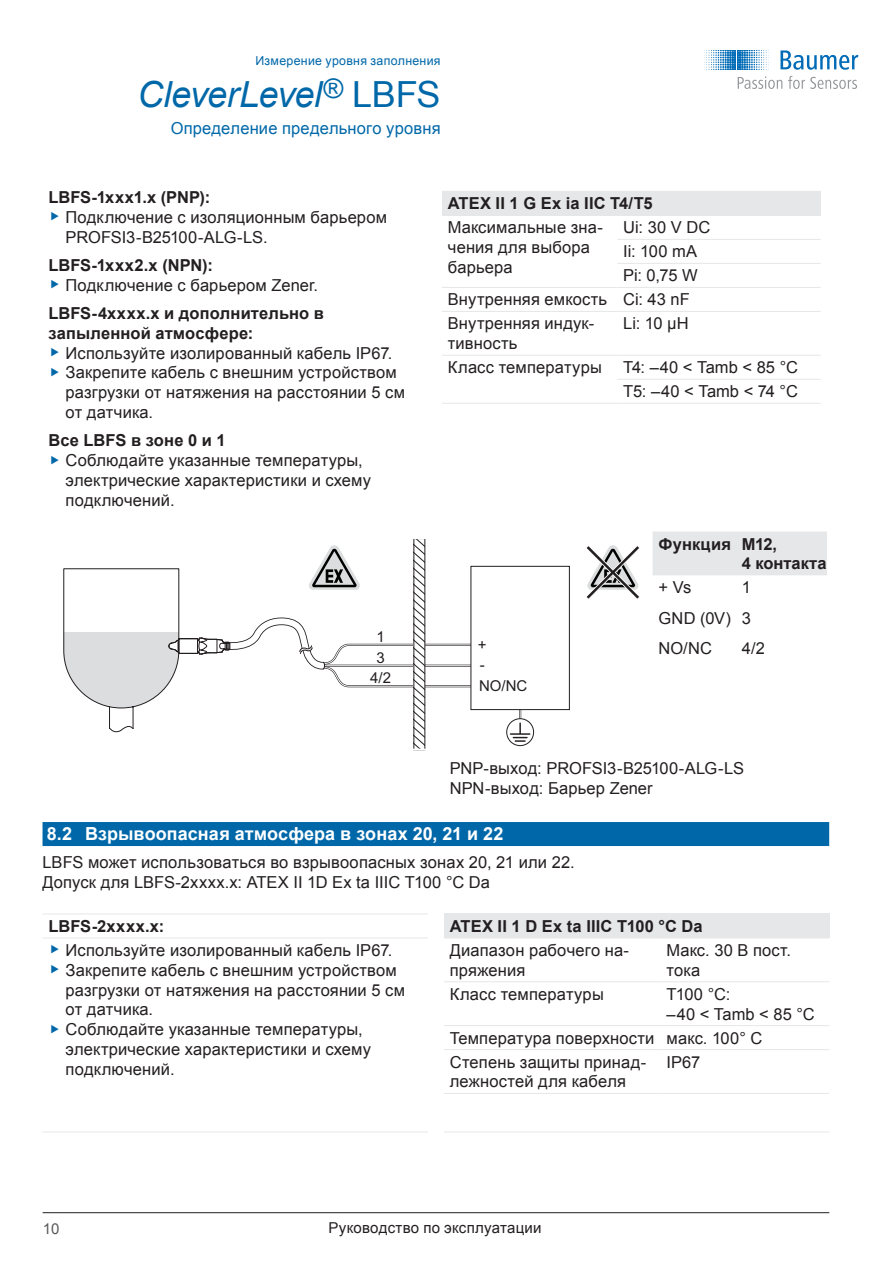
<style>
.page{position:relative;width:893px;height:1263px;background:#fff}
.page>*{position:absolute;margin:0;border:0;box-sizing:border-box;transform-origin:0 0}
.t1{font:italic 36px "Arial";letter-spacing:-.015em;color:#0068a9}
.t2{font:700 18px "Arial";letter-spacing:.005em;color:#fff}
.t3{font:16.5px/19.8px "Arial";letter-spacing:.01em;color:#231f20}
.t4{font:700 16.5px/19.8px "Arial";letter-spacing:.005em;color:#231f20}
.t5{font:16.5px "Arial";letter-spacing:.01em;color:#0068a9}
.t6{font:15px/20.7px "Arial";letter-spacing:.015em;color:#231f20;text-align:center}
.t7{font:15px "Arial";color:#5a5a5d}
.t8{font:12.3px "Arial";letter-spacing:.02em;color:#0068a9}
.s1{font-style:normal}
</style>
<div class="page">
<div style="left:43px;top:822px;width:786px;height:24px;background:#0068a9"></div>
<div style="left:442px;top:191px;width:379px;height:24px;background:#e6e7e9"></div>
<hr style="left:442px;top:215px;width:175px;height:1px;background:#e6e7e9">
<hr style="left:617px;top:215px;width:204px;height:1px;background:#e6e7e9">
<hr style="left:617px;top:239px;width:204px;height:1px;background:#e6e7e9">
<hr style="left:617px;top:263px;width:204px;height:1px;background:#e6e7e9">
<hr style="left:442px;top:287px;width:175px;height:1px;background:#e6e7e9">
<hr style="left:617px;top:287px;width:204px;height:1px;background:#e6e7e9">
<hr style="left:442px;top:311px;width:175px;height:1px;background:#e6e7e9">
<hr style="left:617px;top:311px;width:204px;height:1px;background:#e6e7e9">
<hr style="left:442px;top:355px;width:175px;height:1px;background:#e6e7e9">
<hr style="left:617px;top:355px;width:204px;height:1px;background:#e6e7e9">
<hr style="left:617px;top:379px;width:204px;height:1px;background:#e6e7e9">
<hr style="left:442px;top:403px;width:175px;height:1px;background:#e6e7e9">
<hr style="left:617px;top:403px;width:204px;height:1px;background:#e6e7e9">
<div style="left:653px;top:531px;width:174px;height:44px;background:#e6e7e9"></div>
<svg style="left:63px;top:539px;width:577px;height:210px"></svg>
<div style="left:444px;top:914px;width:385px;height:24px;background:#e6e7e9"></div>
<hr style="left:43px;top:913px;width:385px;height:1px;background:#e6e7e9">
<hr style="left:444px;top:913px;width:216px;height:1px;background:#e6e7e9">
<hr style="left:660px;top:913px;width:169px;height:1px;background:#e6e7e9">
<hr style="left:43px;top:937px;width:385px;height:1px;background:#e6e7e9">
<hr style="left:444px;top:981px;width:216px;height:1px;background:#e6e7e9">
<hr style="left:660px;top:981px;width:169px;height:1px;background:#e6e7e9">
<hr style="left:444px;top:1025px;width:216px;height:1px;background:#e6e7e9">
<hr style="left:660px;top:1025px;width:169px;height:1px;background:#e6e7e9">
<hr style="left:444px;top:1049px;width:216px;height:1px;background:#e6e7e9">
<hr style="left:660px;top:1049px;width:169px;height:1px;background:#e6e7e9">
<hr style="left:444px;top:1093px;width:216px;height:1px;background:#e6e7e9">
<hr style="left:660px;top:1093px;width:169px;height:1px;background:#e6e7e9">
<hr style="left:43px;top:1131px;width:385px;height:1px;background:#e6e7e9">
<hr style="left:444px;top:1131px;width:216px;height:1px;background:#e6e7e9">
<hr style="left:660px;top:1131px;width:169px;height:1px;background:#e6e7e9">
<hr style="left:43px;top:1212px;width:786px;height:1px;background:#231f20">
<svg style="left:780px;top:50px;width:78px;height:20px"></svg>
<svg style="left:704px;top:50px;width:65px;height:20px"></svg>
<svg style="left:738px;top:76px;width:44px;height:13px"></svg>
<svg style="left:788px;top:76px;width:69px;height:13px"></svg>
<p class="t8" style="left:256px;top:53px;width:187px">Измерение уровня заполнения</p>
<h1 class="t1" style="left:137px;top:72px;width:305px">CleverLevel<sup>®</sup> <span class="s1">LBFS</span></h1>
<p class="t5" style="left:171px;top:118px;width:271px">Определение предельного уровня</p>
<p class="t4" style="left:49px;top:188px;width:163px">LBFS-1xxx1.x (PNP):</p>
<p class="t3" style="left:66px;top:207px;width:323px">Подключение с изоляционным барьером<br>PROFSI3-B25100-ALG-LS.</p>
<p class="t4" style="left:49px;top:256px;width:166px">LBFS-1xxx2.x (NPN):</p>
<p class="t3" style="left:66px;top:275px;width:254px">Подключение с барьером Zener.</p>
<p class="t4" style="left:49px;top:304px;width:277px">LBFS-4xxxx.x и дополнительно в запыленной атмосфере:</p>
<p class="t3" style="left:66px;top:343px;width:341px">Используйте изолированный кабель IP67.<br>Закрепите кабель с внешним устройством разгрузки от натяжения на расстоянии 5 см от датчика.</p>
<p class="t4" style="left:49px;top:431px;width:179px">Все LBFS в зоне 0 и 1</p>
<p class="t3" style="left:66px;top:451px;width:307px">Соблюдайте указанные температуры, электрические характеристики и схему подключений.</p>
<p class="t4" style="left:448px;top:194px;width:206px">ATEX II 1 G Ex ia IIC T4/T5</p>
<p class="t3" style="left:448px;top:218px;width:156px">Максимальные зна&shy;чения для выбора барьера</p>
<p class="t3" style="left:623px;top:218px;width:88px">Ui: 30 V DC</p>
<p class="t3" style="left:623px;top:242px;width:75px">Ii: 100 mA</p>
<p class="t3" style="left:623px;top:266px;width:76px">Pi: 0,75 W</p>
<p class="t3" style="left:448px;top:290px;width:243px">Внутренняя емкость Ci: 43 nF</p>
<p class="t3" style="left:448px;top:314px;width:148px">Внутренняя индук-</p>
<p class="t3" style="left:448px;top:334px;width:71px">тивность</p>
<p class="t3" style="left:623px;top:314px;width:67px">Li: 10 µH</p>
<p class="t3" style="left:448px;top:358px;width:156px">Класс температуры</p>
<p class="t3" style="left:623px;top:356px;width:176px;line-height:24px">T4: –40 &lt; Tamb &lt; 85 °C<br>T5: –40 &lt; Tamb &lt; 74 °C</p>
<p class="t6" style="left:370px;top:627px;width:22px">1<br>3<br>4/2</p>
<p class="t6" style="left:478px;top:634px;width:51px;text-align:left">+<br>-<br>NO/NC</p>
<p class="t4" style="left:742px;top:534px;width:86px;text-indent:-83px">Функция M12,<br>4 контакта</p>
<p class="t3" style="left:659px;top:578px;width:34px">+ Vs</p>
<p class="t3" style="left:659px;top:572px;width:94px;line-height:30.6px;text-align:justify;text-indent:83px">1<br>GND (0V) 3<br>NO/NC</p>
<p class="t3" style="left:742px;top:639px;width:25px">4/2</p>
<p class="t3" style="left:450px;top:759px;width:296px">PNP-выход: PROFSI3-B25100-ALG-LS<br>NPN-выход: Барьер Zener</p>
<p class="t2" style="left:47px;top:821px;width:458px">8.2 Взрывоопасная атмосфера в зонах 20, 21 и 22</p>
<p class="t3" style="left:43px;top:852px;width:534px">LBFS может использоваться во взрывоопасных зонах 20, 21 или 22.<br>Допуск для LBFS-2xxxx.x: ATEX II 1D Ex ta IIIC T100 °C Da</p>
<p class="t4" style="left:49px;top:917px;width:117px">LBFS-2xxxx.x:</p>
<p class="t4" style="left:450px;top:917px;width:254px">ATEX II 1 D Ex ta IIIC T100 °C Da</p>
<p class="t3" style="left:66px;top:940px;width:341px">Используйте изолированный кабель IP67.<br>Закрепите кабель с внешним устройством разгрузки от натяжения на расстоянии 5 см от датчика.<br>Соблюдайте указанные температуры, электрические характеристики и схему подключений.</p>
<p class="t3" style="left:450px;top:940px;width:181px">Диапазон рабочего на&shy;пряжения</p>
<p class="t3" style="left:666px;top:940px;width:126px">Макс. 30 В пост. тока</p>
<p class="t3" style="left:450px;top:984px;width:156px">Класс температуры</p>
<p class="t3" style="left:666px;top:984px;width:150px">T100 °C:<br>–40 &lt; Tamb &lt; 85 °C</p>
<p class="t3" style="left:450px;top:1026px;width:314px;line-height:24px">Температура поверхности макс. 100° C<br>Степень защиты принад-</p>
<p class="t3" style="left:450px;top:1072px;width:178px">лежностей для кабеля</p>
<p class="t3" style="left:666px;top:1052px;width:35px">IP67</p>
<p class="t7" style="left:43px;top:1219px;width:18px">10</p>
<p class="t6" style="left:329px;top:1218px;width:214px">Руководство по эксплуатации</p>
</div>
